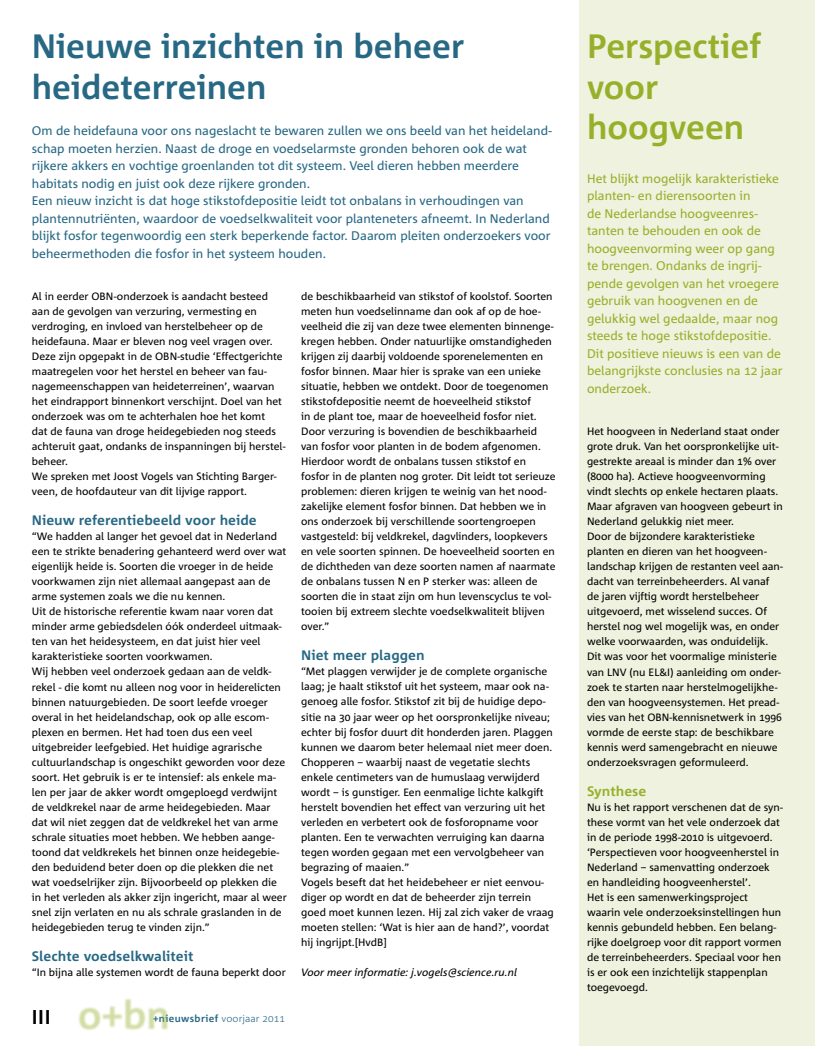
<style>
.page{position:relative;width:815px;height:1046px;background:#fff}
.page>*{position:absolute;margin:0;border:0;box-sizing:border-box;transform-origin:0 0}
.t1{font:700 33.75px/40.5px "Agro Sans";color:#276884}
.t2{font:700 33.75px/40.5px "Agro Sans";color:#97b02c}
.t3{font:700 20px "Agro Sans";color:#000}
.t4{font:13.75px "Agrofont Vet";color:#276884}
.t5{font:13.75px "Agrofont Vet";color:#97b02c}
.t6{font:12.5px/17.5px "Agrofont Normaal";color:#276884}
.t7{font:12.5px/17.5px "Agrofont Normaal";color:#97b02c}
.t8{font:10.62px/15px "Agrofont Normaal";color:#000}
.t9{font:10.62px "Agrofont Normaal Cursief";color:#000}
.t10{font:700 10px "Agro Sans";letter-spacing:.04em;color:#276884}
.s1{font-weight:300}
</style>
<div class="page">
<div style="left:580px;top:0;width:235px;height:1045px;background:#eff2de"></div>
<div style="left:78px;top:997px;width:96px;height:38px;background:#97b02c;opacity:.43"></div>
<h1 class="t1" style="left:32px;top:27px;width:434px">Nieuwe inzichten in beheer heideterreinen</h1>
<p class="t6" style="left:32px;top:122px;width:521px">Om de heidefauna voor ons nageslacht te bewaren zullen we ons beeld van het heideland&shy;schap moeten herzien. Naast de droge en voedselarmste gronden behoren ook de wat rijkere akkers en vochtige groenlanden tot dit systeem. Veel dieren hebben meerdere habitats nodig en juist ook deze rijkere gronden.<br>Een nieuw inzicht is dat hoge stikstofdepositie leidt tot onbalans in verhoudingen van plantennutriënten, waardoor de voedselkwaliteit voor planteneters afneemt. In Nederland blijkt fosfor tegenwoordig een sterk beperkende factor. Daarom pleiten onderzoekers voor beheermethoden die fosfor in het systeem houden.</p>
<p class="t8" style="left:32px;top:289px;width:255px">Al in eerder OBN-onderzoek is aandacht besteed aan de gevolgen van verzuring, vermesting en verdroging, en invloed van herstelbeheer op de heidefauna. Maar er bleven nog veel vragen over.<br>Deze zijn opgepakt in de OBN-studie ‘Effectgerichte maatregelen voor het herstel en beheer van fau&shy;nagemeenschappen van heideterreinen’, waarvan het eindrapport binnenkort verschijnt. Doel van het onderzoek was om te achterhalen hoe het komt<br>dat de fauna van droge heidegebieden nog steeds achteruit gaat, ondanks de inspanningen bij herstel&shy;beheer.<br>We spreken met Joost Vogels van Stichting Barger&shy;veen, de hoofdauteur van dit lijvige rapport.</p>
<p class="t4" style="left:32px;top:513px;width:226px">Nieuw referentiebeeld voor heide</p>
<p class="t8" style="left:32px;top:529px;width:256px">“We hadden al langer het gevoel dat in Nederland een te strikte benadering gehanteerd werd over wat eigenlijk heide is. Soorten die vroeger in de heide voorkwamen zijn niet allemaal aangepast aan de arme systemen zoals we die nu kennen.<br>Uit de historische referentie kwam naar voren dat minder arme gebiedsdelen óók onderdeel uitmaak&shy;ten van het heidesysteem, en dat juist hier veel karakteristieke soorten voorkwamen.<br>Wij hebben veel onderzoek gedaan aan de veldk&shy;rekel - die komt nu alleen nog voor in heiderelicten binnen natuurgebieden. De soort leefde vroeger overal in het heidelandschap, ook op alle escom&shy;plexen en bermen. Het had toen dus een veel uitgebreider leefgebied. Het huidige agrarische cultuurlandschap is ongeschikt geworden voor deze soort. Het gebruik is er te intensief: als enkele ma&shy;len per jaar de akker wordt omgeploegd verdwijnt de veldkrekel naar de arme heidegebieden. Maar dat wil niet zeggen dat de veldkrekel het van arme schrale situaties moet hebben. We hebben aange&shy;toond dat veldkrekels het binnen onze heidegebie&shy;den beduidend beter doen op die plekken die net wat voedselrijker zijn. Bijvoorbeeld op plekken die in het verleden als akker zijn ingericht, maar al weer snel zijn verlaten en nu als schrale graslanden in de heidegebieden terug te vinden zijn.”</p>
<p class="t4" style="left:32px;top:948px;width:163px">Slechte voedselkwaliteit</p>
<p class="t8" style="left:32px;top:964px;width:255px">“In bijna alle systemen wordt de fauna beperkt door</p>
<p class="t8" style="left:301px;top:289px;width:256px">de beschikbaarheid van stikstof of koolstof. Soorten meten hun voedselinname dan ook af op de hoe&shy;veelheid die zij van deze twee elementen binnenge&shy;kregen hebben. Onder natuurlijke omstandigheden krijgen zij daarbij voldoende sporenelementen en fosfor binnen. Maar hier is sprake van een unieke situatie, hebben we ontdekt. Door de toegenomen stikstofdepositie neemt de hoeveelheid stikstof<br>in de plant toe, maar de hoeveelheid fosfor niet.<br>Door verzuring is bovendien de beschikbaarheid van fosfor voor planten in de bodem afgenomen.<br>Hierdoor wordt de onbalans tussen stikstof en fosfor in de planten nog groter. Dit leidt tot serieuze problemen: dieren krijgen te weinig van het nood&shy;zakelijke element fosfor binnen. Dat hebben we in ons onderzoek bij verschillende soortengroepen vastgesteld: bij veldkrekel, dagvlinders, loopkevers en vele soorten spinnen. De hoeveelheid soorten en de dichtheden van deze soorten namen af naarmate de onbalans tussen N en P sterker was: alleen de soorten die in staat zijn om hun levenscyclus te vol&shy;tooien bij extreem slechte voedselkwaliteit blijven over.”</p>
<p class="t4" style="left:301px;top:648px;width:125px">Niet meer plaggen</p>
<p class="t8" style="left:301px;top:664px;width:254px">“Met plaggen verwijder je de complete organische laag; je haalt stikstof uit het systeem, maar ook na&shy;genoeg alle fosfor. Stikstof zit bij de huidige depo&shy;sitie na 30 jaar weer op het oorspronkelijke niveau; echter bij fosfor duurt dit honderden jaren. Plaggen kunnen we daarom beter helemaal niet meer doen.<br>Chopperen – waarbij naast de vegetatie slechts enkele centimeters van de humuslaag verwijderd wordt – is gunstiger. Een eenmalige lichte kalkgift herstelt bovendien het effect van verzuring uit het verleden en verbetert ook de fosforopname voor planten. Een te verwachten verruiging kan daarna tegen worden gegaan met een vervolgbeheer van begrazing of maaien.”<br>Vogels beseft dat het heidebeheer er niet eenvou&shy;diger op wordt en dat de beheerder zijn terrein goed moet kunnen lezen. Hij zal zich vaker de vraag moeten stellen: ‘Wat is hier aan de hand?’, voordat hij ingrijpt.[HvdB]</p>
<p class="t9" style="left:301px;top:966px;width:217px">Voor meer informatie: j.vogels@science.ru.nl</p>
<h2 class="t3" style="left:32px;top:1005px;width:20px">III</h2>
<p class="t10" style="left:153px;top:1012px;width:133px">+nieuwsbrief <span class="s1">voorjaar 2011</span></p>
<h1 class="t2" style="left:587px;top:27px;width:176px">Perspectief voor hoogveen</h1>
<p class="t7" style="left:587px;top:170px;width:197px">Het blijkt mogelijk karakteristieke planten- en dierensoorten in<br>de Nederlandse hoogveenres&shy;tanten te behouden en ook de hoogveenvorming weer op gang te brengen. Ondanks de ingrij&shy;pende gevolgen van het vroegere gebruik van hoogvenen en de gelukkig wel gedaalde, maar nog steeds te hoge stikstofdepositie.<br>Dit positieve nieuws is een van de belangrijkste conclusies na 12 jaar onderzoek.</p>
<p class="t8" style="left:587px;top:424px;width:198px">Het hoogveen in Nederland staat onder grote druk. Van het oorspronkelijke uit&shy;gestrekte areaal is minder dan 1% over (8000 ha). Actieve hoogveenvorming vindt slechts op enkele hectaren plaats.<br>Maar afgraven van hoogveen gebeurt in Nederland gelukkig niet meer.<br>Door de bijzondere karakteristieke planten en dieren van het hoogveen&shy;landschap krijgen de restanten veel aan&shy;dacht van terreinbeheerders. Al vanaf de jaren vijftig wordt herstelbeheer uitgevoerd, met wisselend succes. Of herstel nog wel mogelijk was, en onder welke voorwaarden, was onduidelijk.<br>Dit was voor het voormalige ministerie van LNV (nu EL&amp;I) aanleiding om onder&shy;zoek te starten naar herstelmogelijkhe&shy;den van hoogveensystemen. Het pread&shy;vies van het OBN-kennisnetwerk in 1996 vormde de eerste stap: de beschikbare kennis werd samengebracht en nieuwe onderzoeksvragen geformuleerd.</p>
<p class="t5" style="left:587px;top:783px;width:61px">Synthese</p>
<p class="t8" style="left:587px;top:799px;width:198px">Nu is het rapport verschenen dat de syn&shy;these vormt van het vele onderzoek dat in de periode 1998-2010 is uitgevoerd. ‘Perspectieven voor hoogveenherstel in Nederland – samenvatting onderzoek en handleiding hoogveenherstel’.<br>Het is een samenwerkingsproject waarin vele onderzoeksinstellingen hun kennis gebundeld hebben. Een belang&shy;rijke doelgroep voor dit rapport vormen de terreinbeheerders. Speciaal voor hen is er ook een inzichtelijk stappenplan toegevoegd.</p>
</div>
